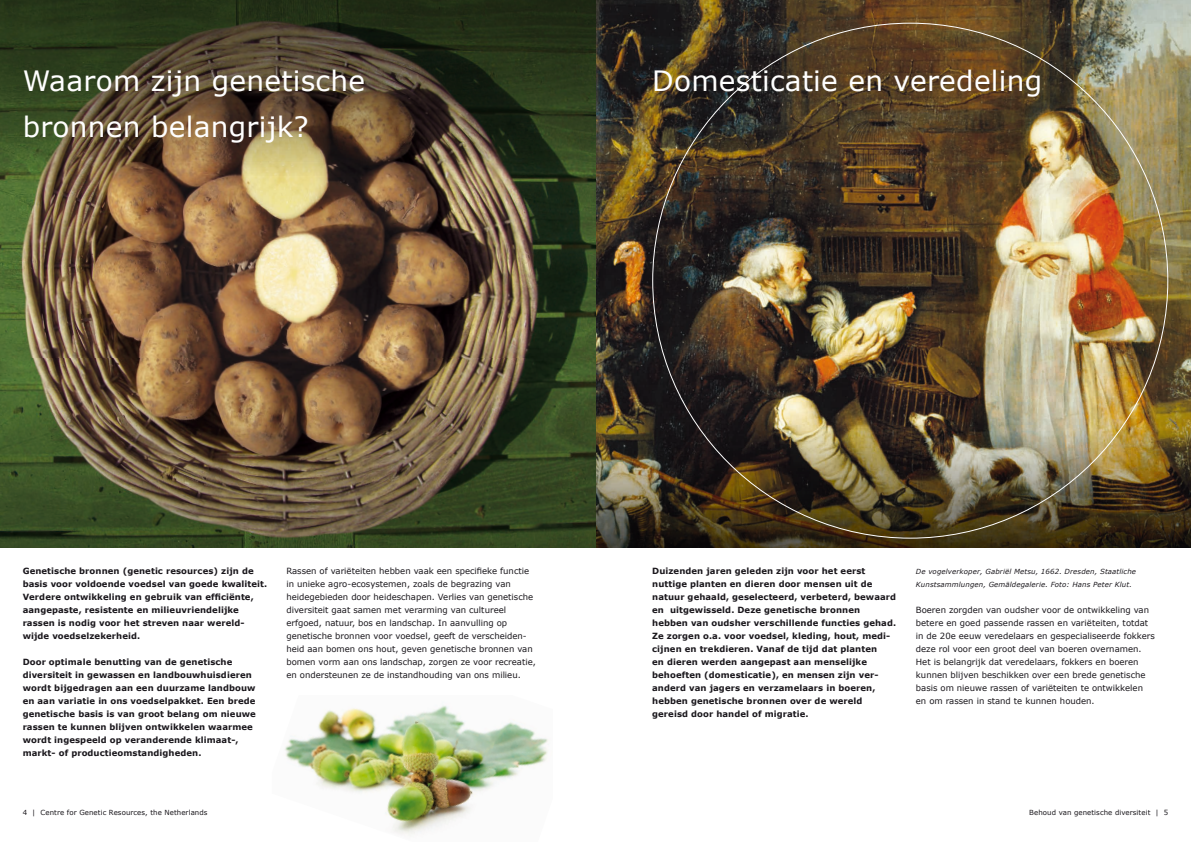
<style>
.page{position:relative;width:1191px;height:842px;background:#fff}
.page>*{position:absolute;margin:0;border:0;box-sizing:border-box;transform-origin:0 0}
.t1{font:28px/45.6px "Verdana";letter-spacing:.01em;color:#fff}
.t2{font:700 8.5px/13px "Verdana";letter-spacing:.01em;color:#1a171c}
.t3{font:8.5px/13px "Verdana";color:#1a171c}
.t4{font:italic 7px/13px "Verdana";letter-spacing:.02em;color:#1a171c}
.t5{font:7px "Verdana";letter-spacing:.01em;color:#1a171c}
</style>
<div class="page">
<img style="left:595px;top:0;width:596px;height:430px">
<img style="left:595px;top:430px;width:596px;height:118px">
<img style="left:285px;top:705px;width:264px;height:131px">
<img style="left:0;top:176px;width:595px;height:183px">
<img style="left:0;top:359px;width:595px;height:189px">
<img style="left:0;top:0;width:595px;height:176px">
<h1 class="t1" style="left:23px;top:59px;width:344px">Waarom zijn genetische bronnen belangrijk?</h1>
<h1 class="t1" style="left:652px;top:59px;width:391px">Domesticatie en veredeling</h1>
<p class="t2" style="left:23px;top:564px;width:246px">Genetische bronnen (genetic resources) zijn de basis voor voldoende voedsel van goede kwaliteit.<br>Verdere ontwikkeling en gebruik van efficiënte, aangepaste, resistente en milieuvriendelijke rassen is nodig voor het streven naar wereld&shy;wijde voedselzekerheid.</p>
<p class="t2" style="left:23px;top:655px;width:235px">Door optimale benutting van de genetische diversiteit in gewassen en landbouwhuisdieren wordt bijgedragen aan een duurzame landbouw en aan variatie in ons voedselpakket. Een brede genetische basis is van groot belang om nieuwe rassen te kunnen blijven ontwikkelen waarmee wordt ingespeeld op veranderende klimaat-, markt- of productieomstandigheden.</p>
<p class="t3" style="left:286px;top:564px;width:251px">Rassen of variëteiten hebben vaak een specifieke functie in unieke agro-ecosystemen, zoals de begrazing van heidegebieden door heideschapen. Verlies van genetische diversiteit gaat samen met verarming van cultureel erfgoed, natuur, bos en landschap. In aanvulling op genetische bronnen voor voedsel, geeft de verscheiden&shy;heid aan bomen ons hout, geven genetische bronnen van bomen vorm aan ons landschap, zorgen ze voor recreatie, en ondersteunen ze de instandhouding van ons milieu.</p>
<p class="t2" style="left:652px;top:564px;width:245px">Duizenden jaren geleden zijn voor het eerst nuttige planten en dieren door mensen uit de natuur gehaald, geselecteerd, verbeterd, bewaard en uitgewisseld. Deze genetische bronnen hebben van oudsher verschillende functies gehad.<br>Ze zorgen o.a. voor voedsel, kleding, hout, medi&shy;cijnen en trekdieren. Vanaf de tijd dat planten<br>en dieren werden aangepast aan menselijke behoeften (domesticatie), en mensen zijn ver&shy;anderd van jagers en verzamelaars in boeren, hebben genetische bronnen over de wereld gereisd door handel of migratie.</p>
<p class="t4" style="left:916px;top:565px;width:222px">De vogelverkoper, Gabriël Metsu, 1662. Dresden, Staatliche<br>Kunstsammlungen, Gemäldegalerie. Foto: Hans Peter Klut.</p>
<p class="t3" style="left:916px;top:603px;width:240px">Boeren zorgden van oudsher voor de ontwikkeling van betere en goed passende rassen en variëteiten, totdat in de 20e eeuw veredelaars en gespecialiseerde fokkers deze rol voor een groot deel van boeren overnamen.<br>Het is belangrijk dat veredelaars, fokkers en boeren kunnen blijven beschikken over een brede genetische basis om nieuwe rassen of variëteiten te ontwikkelen en om rassen in stand te kunnen houden.</p>
<p class="t5" style="left:23px;top:808px;width:186px">4 | Centre for Genetic Resources, the Netherlands</p>
<p class="t5" style="left:1029px;top:808px;width:141px">Behoud van genetische diversiteit | 5</p>
</div>
